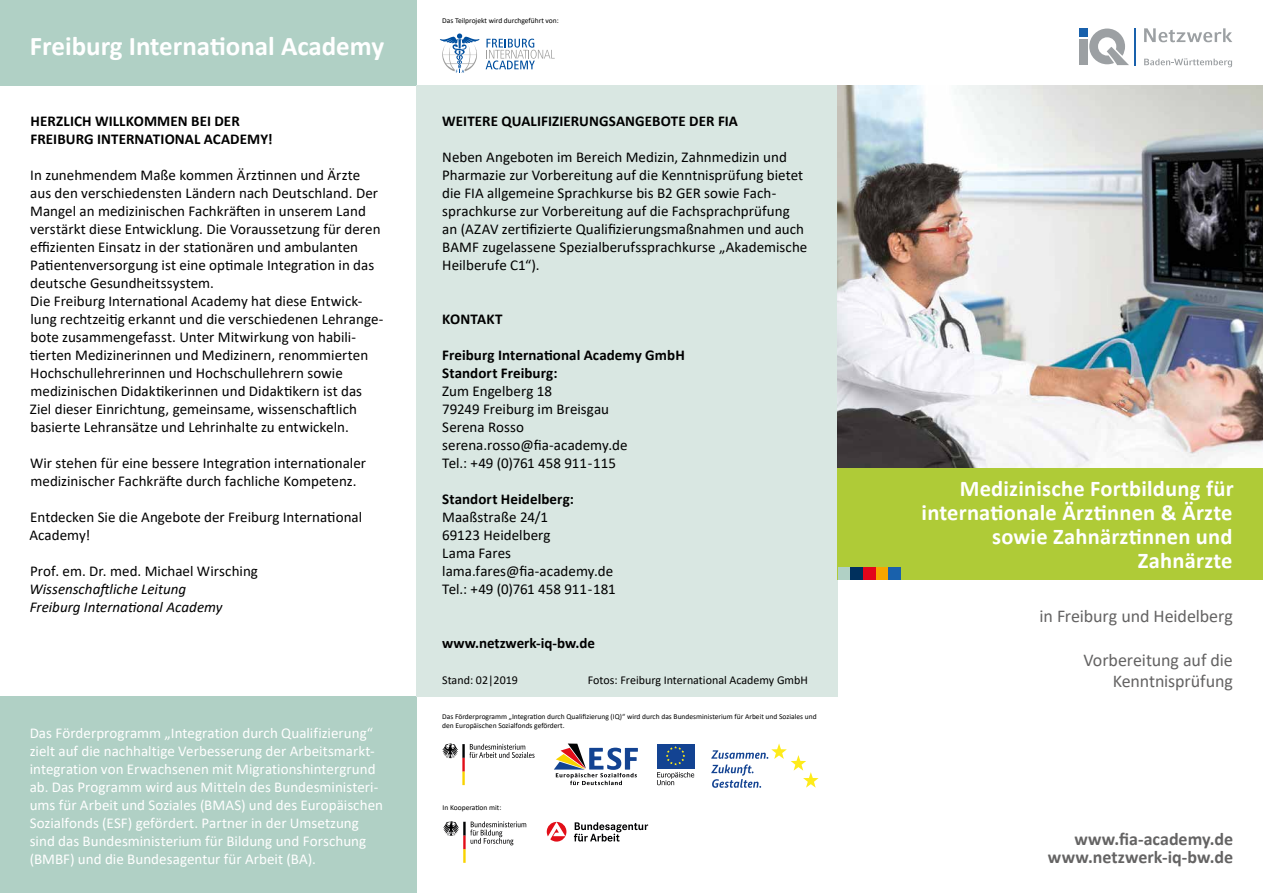
<style>
.page{position:relative;width:1263px;height:893px;background:#fff}
.page>*{position:absolute;margin:0;border:0;box-sizing:border-box;transform-origin:0 0}
.t1{font:700 27px "Calibri";color:#fff}
.t2{font:700 22.5px/24px "Calibri";letter-spacing:.01em;color:#fff;text-align:right}
.t3{font:18px/21.6px "Calibri";letter-spacing:-.005em;color:#646363;text-align:right}
.t4{font:700 18px/18px "Calibri";color:#646363;text-align:right}
.t5{font:15px/18px "Calibri";color:#000}
.t6{font:15px/18px "Calibri";color:#fff}
.t7{font:700 15px/18px "Calibri";letter-spacing:.005em;color:#000}
.t8{font:italic 15px/18px "Calibri";color:#000}
.t9{font:12px "Calibri";color:#000}
.t10{font:7.5px/9.1px "Calibri";color:#000}
</style>
<div class="page">
<div style="left:1079px;top:39px;width:9px;height:25px;background:#9ca0a3"></div>
<div style="left:1079px;top:28px;width:9px;height:9px;background:#1961ac"></div>
<svg style="left:1089px;top:29px;width:40px;height:36px"></svg>
<hr style="left:1134px;top:28px;width:1px;height:37px;background:#1961ac">
<svg style="left:1144px;top:58px;width:88px;height:9px"></svg>
<svg style="left:1144px;top:28px;width:88px;height:14px"></svg>
<div style="left:0;top:0;width:417px;height:85px;background:#b0d0c5"></div>
<div style="left:0;top:696px;width:417px;height:197px;background:#b0d0c5"></div>
<div style="left:417px;top:85px;width:421px;height:611px;background:#d9e7e2"></div>
<img style="left:838px;top:85px;width:425px;height:383px">
<div style="left:838px;top:468px;width:425px;height:111px;background:#afcb37"></div>
<div style="left:863px;top:567px;width:13px;height:12px;background:#e3051b"></div>
<div style="left:838px;top:567px;width:12px;height:12px;background:#b0d0c5"></div>
<div style="left:876px;top:567px;width:13px;height:12px;background:#f7a600"></div>
<div style="left:888px;top:567px;width:13px;height:12px;background:#1961ac"></div>
<div style="left:850px;top:567px;width:13px;height:12px;background:#00305d"></div>
<svg style="left:486px;top:39px;width:69px;height:30px"></svg>
<svg style="left:440px;top:34px;width:39px;height:39px"></svg>
<svg style="left:554px;top:743px;width:84px;height:42px"></svg>
<svg style="left:574px;top:822px;width:74px;height:20px"></svg>
<svg style="left:547px;top:822px;width:19px;height:20px"></svg>
<svg style="left:657px;top:772px;width:37px;height:13px"></svg>
<div style="left:657px;top:744px;width:37px;height:24px;background:#134392"></div>
<svg style="left:666px;top:746px;width:19px;height:19px"></svg>
<svg style="left:711px;top:743px;width:108px;height:45px"></svg>
<svg style="left:442px;top:743px;width:92px;height:42px"></svg>
<svg style="left:443px;top:821px;width:83px;height:42px"></svg>
<h1 class="t1" style="left:30px;top:27px;width:356px">Freiburg International Academy</h1>
<p class="t7" style="left:31px;top:112px;width:244px">HERZLICH WILLKOMMEN BEI DER<br>FREIBURG INTERNATIONAL ACADEMY!</p>
<p class="t5" style="left:30px;top:166px;width:355px">In zunehmendem Maße kommen Ärztinnen und Ärzte aus den verschiedensten Ländern nach Deutschland. Der Mangel an medizinischen Fachkräften in unserem Land verstärkt diese Entwicklung. Die Voraussetzung für deren effizienten Einsatz in der stationären und ambulanten Patientenversorgung ist eine optimale Integration in das deutsche Gesundheitssystem.<br>Die Freiburg International Academy hat diese Entwick&shy;lung rechtzeitig erkannt und die verschiedenen Lehrange&shy;bote zusammengefasst. Unter Mitwirkung von habili&shy;tierten Medizinerinnen und Medizinern, renommierten Hochschullehrerinnen und Hochschullehrern sowie medizinischen Didaktikerinnen und Didaktikern ist das Ziel dieser Einrichtung, gemeinsame, wissenschaftlich basierte Lehransätze und Lehrinhalte zu entwickeln.</p>
<p class="t5" style="left:30px;top:454px;width:337px">Wir stehen für eine bessere Integration internationaler medizinischer Fachkräfte durch fachliche Kompetenz.</p>
<p class="t5" style="left:29px;top:508px;width:334px">Entdecken Sie die Angebote der Freiburg International<br>Academy!</p>
<p class="t5" style="left:30px;top:562px;width:229px">Prof. em. Dr. med. Michael Wirsching</p>
<p class="t8" style="left:30px;top:579px;width:195px">Wissenschaftliche Leitung<br>Freiburg International Academy</p>
<p class="t6" style="left:30px;top:724px;width:355px">Das Förderprogramm „Integration durch Qualifizierung“ zielt auf die nachhaltige Verbesserung der Arbeitsmarkt&shy;integration von Erwachsenen mit Migrationshintergrund ab. Das Programm wird aus Mitteln des Bundesministeri&shy;ums für Arbeit und Soziales (BMAS) und des Europäischen Sozialfonds (ESF) gefördert. Partner in der Umsetzung sind das Bundesministerium für Bildung und Forschung (BMBF) und die Bundesagentur für Arbeit (BA).</p>
<p class="t10" style="left:442px;top:15px;width:118px">Das Teilprojekt wird durchgeführt von:</p>
<p class="t7" style="left:442px;top:112px;width:297px">WEITERE QUALIFIZIERUNGSANGEBOTE DER FIA</p>
<p class="t5" style="left:442px;top:148px;width:367px">Neben Angeboten im Bereich Medizin, Zahnmedizin und Pharmazie zur Vorbereitung auf die Kenntnisprüfung bietet die FIA allgemeine Sprachkurse bis B2 GER sowie Fach&shy;sprachkurse zur Vorbereitung auf die Fachsprachprüfung an (AZAV zertifizierte Qualifizierungsmaßnahmen und auch BAMF zugelassene Spezialberufssprachkurse „Akademische Heilberufe C1“).</p>
<p class="t7" style="left:442px;top:310px;width:62px">KONTAKT</p>
<p class="t7" style="left:442px;top:346px;width:244px">Freiburg International Academy GmbH<br>Standort Freiburg:</p>
<p class="t5" style="left:442px;top:382px;width:187px">Zum Engelberg 18<br>79249 Freiburg im Breisgau<br>Serena Rosso serena.rosso@fia-academy.de<br>Tel.: +49 (0)761 458 911-115</p>
<p class="t7" style="left:442px;top:490px;width:133px">Standort Heidelberg:</p>
<p class="t5" style="left:442px;top:508px;width:175px">Maaßstraße 24/1<br>69123 Heidelberg<br>Lama Fares lama.fares@fia-academy.de<br>Tel.: +49 (0)761 458 911-181</p>
<p class="t7" style="left:442px;top:634px;width:154px">www.netzwerk-iq-bw.de</p>
<p class="t9" style="left:442px;top:672px;width:77px">Stand: 02|2019</p>
<p class="t9" style="left:588px;top:672px;width:221px">Fotos: Freiburg International Academy GmbH</p>
<p class="t10" style="left:442px;top:712px;width:376px">Das Förderprogramm „Integration durch Qualifizierung (IQ)“ wird durch das Bundesministerium für Arbeit und Soziales und den Europäischen Sozialfonds gefördert.</p>
<p class="t10" style="left:443px;top:803px;width:60px">In Kooperation mit:</p>
<h2 class="t2" style="left:922px;top:476px;width:314px">Medizinische Fortbildung für internationale Ärztinnen &amp; Ärzte sowie Zahnärztinnen und<br>Zahnärzte</h2>
<p class="t3" style="left:1039px;top:605px;width:195px">in Freiburg und Heidelberg</p>
<p class="t3" style="left:1083px;top:648px;width:151px">Vorbereitung auf die<br>Kenntnisprüfung</p>
<p class="t4" style="left:1048px;top:830px;width:187px">www.fia-academy.de www.netzwerk-iq-bw.de</p>
</div>
